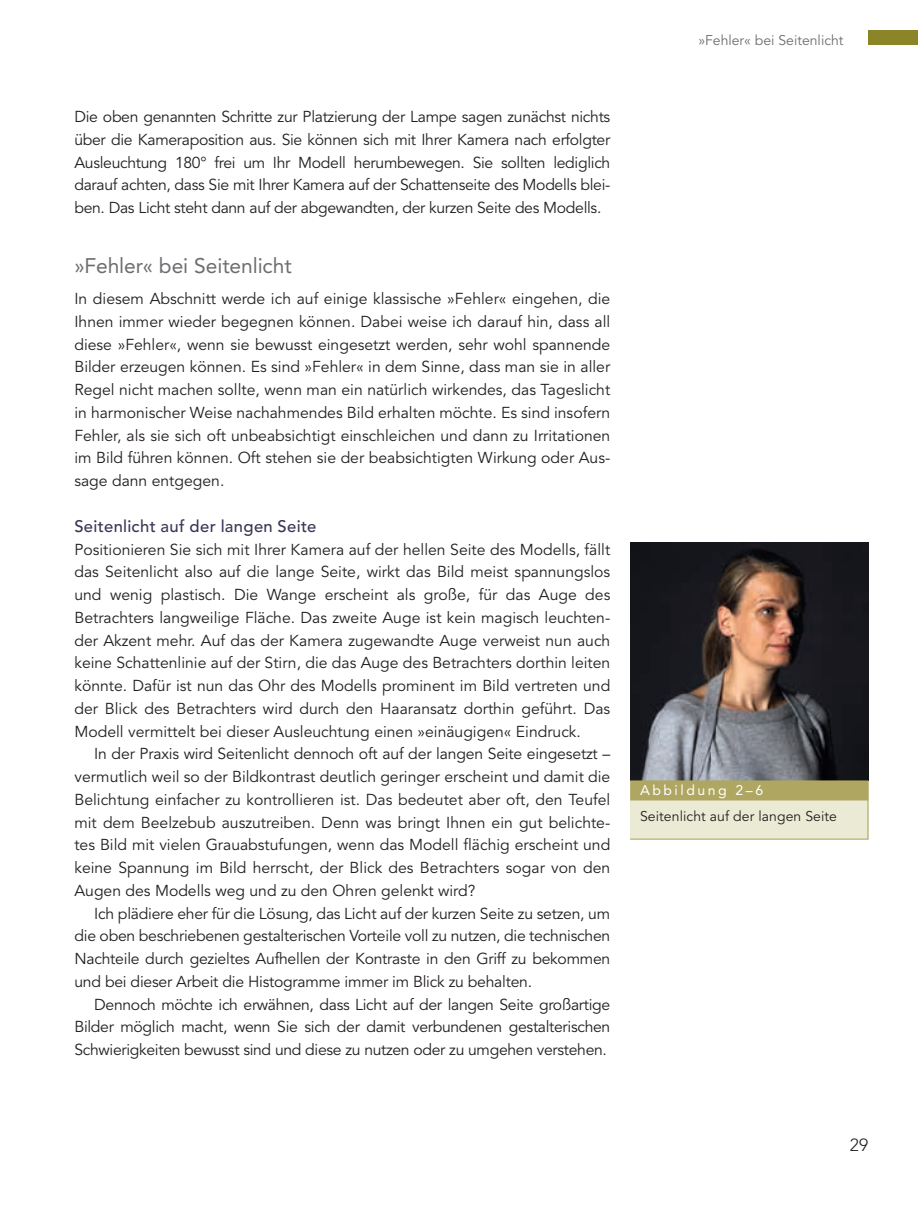
<style>
.page{position:relative;width:918px;height:1216px;background:#fff}
.page>*{position:absolute;margin:0;border:0;box-sizing:border-box;transform-origin:0 0}
.t1{font:21px "Avenir LT Pro";letter-spacing:-.005em;color:#6c6d70}
.t2{font:300 17.5px "Avenir LT Pro";color:#231f20}
.t3{font:500 16.62px "Avenir LT Pro";letter-spacing:.02em;color:#3b3755}
.t4{font:15.75px/22.8px "Avenir LT Pro";letter-spacing:-.015em;color:#231f20;text-align:justify}
.t5{font:14px "Avenir LT Pro";letter-spacing:.005em;color:#231f20}
.t6{font:14px "Avenir LT Pro";color:#6c6d70}
.t7{font:14px "Avenir LT Pro";letter-spacing:.18em;color:#fff}
</style>
<div class="page">
<div style="left:868px;top:31px;width:49px;height:14px;background:#8c8528"></div>
<img style="left:630px;top:542px;width:238px;height:238px">
<svg style="left:630px;top:780px;width:239px;height:60px;background:#d4d1aa"></svg>
<p class="t4" style="left:74px;top:105px;width:537px">Die oben genannten Schritte zur Platzierung der Lampe sagen zunächst nichts über die Kameraposition aus. Sie können sich mit Ihrer Kamera nach erfolgter Ausleuchtung 180° frei um Ihr Modell herumbewegen. Sie sollten lediglich darauf achten, dass Sie mit Ihrer Kamera auf der Schattenseite des Modells blei&shy;ben. Das Licht steht dann auf der abgewandten, der kurzen Seite des Modells.</p>
<h1 class="t1" style="left:74px;top:252px;width:219px">»Fehler« bei Seitenlicht</h1>
<p class="t4" style="left:74px;top:287px;width:537px">In diesem Abschnitt werde ich auf einige klassische »Fehler« eingehen, die Ihnen immer wieder begegnen können. Dabei weise ich darauf hin, dass all diese »Fehler«, wenn sie bewusst eingesetzt werden, sehr wohl spannende Bilder erzeugen können. Es sind »Fehler« in dem Sinne, dass man sie in aller Regel nicht machen sollte, wenn man ein natürlich wirkendes, das Tageslicht in harmonischer Weise nachahmendes Bild erhalten möchte. Es sind insofern Fehler, als sie sich oft unbeabsichtigt einschleichen und dann zu Irritationen im Bild führen können. Oft stehen sie der beabsichtigten Wirkung oder Aus&shy;sage dann entgegen.</p>
<p class="t3" style="left:74px;top:516px;width:244px">Seitenlicht auf der langen Seite</p>
<p class="t4" style="left:74px;top:538px;width:537px">Positionieren Sie sich mit Ihrer Kamera auf der hellen Seite des Modells, fällt das Seitenlicht also auf die lange Seite, wirkt das Bild meist spannungslos und wenig plastisch. Die Wange erscheint als große, für das Auge des Betrachters langweilige Fläche. Das zweite Auge ist kein magisch leuchten&shy;der Akzent mehr. Auf das der Kamera zugewandte Auge verweist nun auch keine Schattenlinie auf der Stirn, die das Auge des Betrachters dorthin leiten könnte. Dafür ist nun das Ohr des Modells prominent im Bild vertreten und der Blick des Betrachters wird durch den Haaransatz dorthin geführt. Das Modell vermittelt bei dieser Ausleuchtung einen »einäugigen« Eindruck.</p>
<p class="t4" style="left:74px;top:742px;width:537px;text-indent:20px">In der Praxis wird Seitenlicht dennoch oft auf der langen Seite eingesetzt – vermutlich weil so der Bildkontrast deutlich geringer erscheint und damit die Belichtung einfacher zu kontrollieren ist. Das bedeutet aber oft, den Teufel mit dem Beelzebub auszutreiben. Denn was bringt Ihnen ein gut belichte&shy;tes Bild mit vielen Grauabstufungen, wenn das Modell flächig erscheint und keine Spannung im Bild herrscht, der Blick des Betrachters sogar von den Augen des Modells weg und zu den Ohren gelenkt wird?</p>
<p class="t4" style="left:74px;top:902px;width:537px;text-indent:20px">Ich plädiere eher für die Lösung, das Licht auf der kurzen Seite zu setzen, um die oben beschriebenen gestalterischen Vorteile voll zu nutzen, die technischen Nachteile durch gezieltes Aufhellen der Kontraste in den Griff zu bekommen und bei dieser Arbeit die Histogramme immer im Blick zu behalten.</p>
<p class="t4" style="left:74px;top:993px;width:537px;text-indent:20px">Dennoch möchte ich erwähnen, dass Licht auf der langen Seite großartige Bilder möglich macht, wenn Sie sich der damit verbundenen gestalterischen Schwierigkeiten bewusst sind und diese zu nutzen oder zu umgehen verstehen.</p>
<p class="t6" style="left:698px;top:32px;width:147px">»Fehler« bei Seitenlicht</p>
<p class="t7" style="left:640px;top:781px;width:125px">Abbildung 2–6</p>
<p class="t5" style="left:640px;top:807px;width:198px">Seitenlicht auf der langen Seite</p>
<p class="t2" style="left:849px;top:1134px;width:20px">29</p>
</div>
